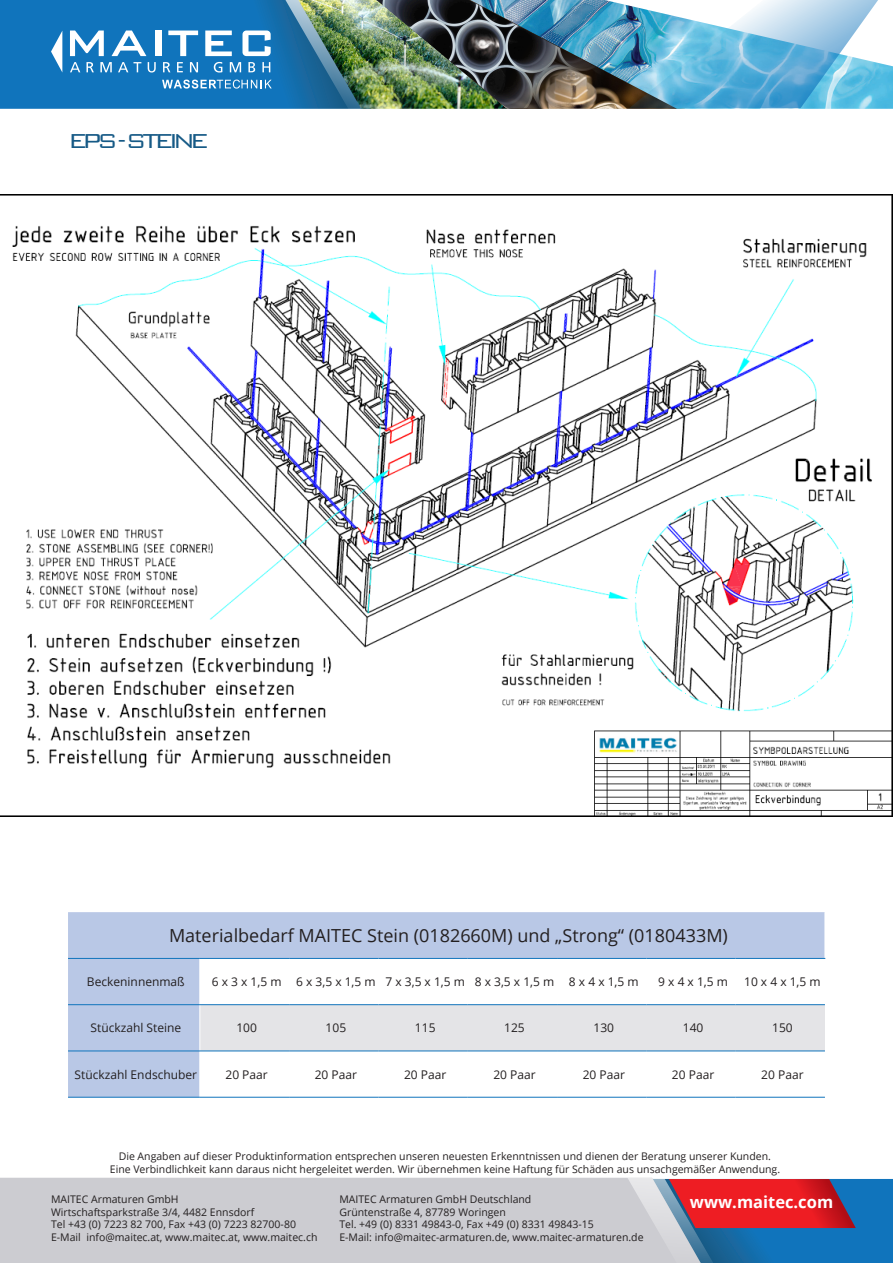
<style>
.page{position:relative;width:893px;height:1263px;background:#fff}
.page>*{position:absolute;margin:0;border:0;box-sizing:border-box;transform-origin:0 0}
.Maitec_Header_Big{font:300 27px "Bank Gothic BT";letter-spacing:-.18em;color:#165a86}
.Maitec_Table_Font{font:18px "Open Sans";color:#231f20}
.t1{font:700 16.5px "Open Sans";color:#fff}
.Maitec_Table_Font-2{font:12px "Open Sans";color:#231f20}
.t2{font:10.5px "Open Sans";color:#231f20}
</style>
<div class="page">
<img style="left:0;top:194px;width:893px;height:622px">
<div style="left:68px;top:912px;width:757px;height:185px;background:#b9c8e6"></div>
<svg style="left:200px;top:959px;width:625px;height:138px"></svg>
<div style="left:200px;top:1005px;width:625px;height:45px;background:#e4e4e7"></div>
<hr style="left:199px;top:959px;width:1px;height:45px;background:#fff">
<hr style="left:199px;top:1005px;width:1px;height:45px;background:#fff">
<hr style="left:199px;top:1051px;width:1px;height:46px;background:#fff">
<hr style="left:68px;top:958px;width:132px;height:1px;background:#1074bc">
<hr style="left:200px;top:958px;width:89px;height:1px;background:#1074bc">
<hr style="left:289px;top:958px;width:89px;height:1px;background:#1074bc">
<hr style="left:378px;top:958px;width:90px;height:1px;background:#1074bc">
<hr style="left:468px;top:958px;width:89px;height:1px;background:#1074bc">
<hr style="left:557px;top:958px;width:89px;height:1px;background:#1074bc">
<hr style="left:646px;top:958px;width:90px;height:1px;background:#1074bc">
<hr style="left:736px;top:958px;width:89px;height:1px;background:#1074bc">
<hr style="left:68px;top:1004px;width:132px;height:1px;background:#1074bc">
<hr style="left:200px;top:1004px;width:89px;height:1px;background:#1074bc">
<hr style="left:289px;top:1004px;width:89px;height:1px;background:#1074bc">
<hr style="left:378px;top:1004px;width:90px;height:1px;background:#1074bc">
<hr style="left:468px;top:1004px;width:89px;height:1px;background:#1074bc">
<hr style="left:557px;top:1004px;width:89px;height:1px;background:#1074bc">
<hr style="left:646px;top:1004px;width:90px;height:1px;background:#1074bc">
<hr style="left:736px;top:1004px;width:89px;height:1px;background:#1074bc">
<hr style="left:68px;top:1050px;width:132px;height:1px;background:#1074bc">
<hr style="left:200px;top:1050px;width:89px;height:1px;background:#1074bc">
<hr style="left:289px;top:1050px;width:89px;height:1px;background:#1074bc">
<hr style="left:378px;top:1050px;width:90px;height:1px;background:#1074bc">
<hr style="left:468px;top:1050px;width:89px;height:1px;background:#1074bc">
<hr style="left:557px;top:1050px;width:89px;height:1px;background:#1074bc">
<hr style="left:646px;top:1050px;width:90px;height:1px;background:#1074bc">
<hr style="left:736px;top:1050px;width:89px;height:1px;background:#1074bc">
<hr style="left:68px;top:1097px;width:132px;height:1px;background:#1074bc">
<hr style="left:200px;top:1097px;width:89px;height:1px;background:#1074bc">
<hr style="left:289px;top:1097px;width:89px;height:1px;background:#1074bc">
<hr style="left:378px;top:1097px;width:90px;height:1px;background:#1074bc">
<hr style="left:468px;top:1097px;width:89px;height:1px;background:#1074bc">
<hr style="left:557px;top:1097px;width:89px;height:1px;background:#1074bc">
<hr style="left:646px;top:1097px;width:90px;height:1px;background:#1074bc">
<hr style="left:736px;top:1097px;width:89px;height:1px;background:#1074bc">
<img style="left:0;top:0;width:887px;height:109px">
<img style="left:361px;top:0;width:254px;height:109px">
<div style="left:0;top:1178px;width:605px;height:85px;background:#ccccd1"></div>
<svg style="left:605px;top:1178px;width:288px;height:85px;background:#8c708e"></svg>
<p class="Maitec_Header_Big" style="left:68px;top:126px;width:142px">EPS -STEINE</p>
<p class="Maitec_Table_Font" style="left:169px;top:923px;width:560px">Materialbedarf MAITEC Stein (0182660M) und „Strong“ (0180433M)</p>
<p class="Maitec_Table_Font-2" style="left:87px;top:973px;width:99px">Beckeninnenmaß</p>
<p class="Maitec_Table_Font-2" style="left:212px;top:973px;width:71px">6 x 3 x 1,5 m</p>
<p class="Maitec_Table_Font-2" style="left:296px;top:973px;width:81px">6 x 3,5 x 1,5 m</p>
<p class="Maitec_Table_Font-2" style="left:385px;top:973px;width:81px">7 x 3,5 x 1,5 m</p>
<p class="Maitec_Table_Font-2" style="left:475px;top:973px;width:81px">8 x 3,5 x 1,5 m</p>
<p class="Maitec_Table_Font-2" style="left:569px;top:973px;width:71px">8 x 4 x 1,5 m</p>
<p class="Maitec_Table_Font-2" style="left:658px;top:973px;width:71px">9 x 4 x 1,5 m</p>
<p class="Maitec_Table_Font-2" style="left:744px;top:973px;width:78px">10 x 4 x 1,5 m</p>
<p class="Maitec_Table_Font-2" style="left:91px;top:1020px;width:92px">Stückzahl Steine</p>
<p class="Maitec_Table_Font-2" style="left:236px;top:1020px;width:22px">100</p>
<p class="Maitec_Table_Font-2" style="left:326px;top:1020px;width:22px">105</p>
<p class="Maitec_Table_Font-2" style="left:415px;top:1020px;width:22px">115</p>
<p class="Maitec_Table_Font-2" style="left:504px;top:1020px;width:22px">125</p>
<p class="Maitec_Table_Font-2" style="left:593px;top:1020px;width:22px">130</p>
<p class="Maitec_Table_Font-2" style="left:683px;top:1020px;width:22px">140</p>
<p class="Maitec_Table_Font-2" style="left:772px;top:1020px;width:22px">150</p>
<p class="Maitec_Table_Font-2" style="left:75px;top:1066px;width:124px">Stückzahl Endschuber</p>
<p class="Maitec_Table_Font-2" style="left:225px;top:1066px;width:44px">20 Paar</p>
<p class="Maitec_Table_Font-2" style="left:315px;top:1066px;width:44px">20 Paar</p>
<p class="Maitec_Table_Font-2" style="left:404px;top:1066px;width:44px">20 Paar</p>
<p class="Maitec_Table_Font-2" style="left:493px;top:1066px;width:44px">20 Paar</p>
<p class="Maitec_Table_Font-2" style="left:583px;top:1066px;width:44px">20 Paar</p>
<p class="Maitec_Table_Font-2" style="left:672px;top:1066px;width:44px">20 Paar</p>
<p class="Maitec_Table_Font-2" style="left:761px;top:1066px;width:44px">20 Paar</p>
<p class="t2" style="left:119px;top:1148px;width:654px">Die Angaben auf dieser Produktinformation entsprechen unseren neuesten Erkenntnissen und dienen der Beratung unserer Kunden.</p>
<p class="t2" style="left:51px;top:1192px;width:129px">MAITEC Armaturen GmbH</p>
<p class="t2" style="left:51px;top:1204px;width:205px">Wirtschaftsparkstraße 3/4, 4482 Ennsdorf</p>
<p class="t2" style="left:51px;top:1217px;width:246px">Tel +43 (0) 7223 82 700, Fax +43 (0) 7223 82700-80</p>
<p class="t2" style="left:51px;top:1230px;width:268px">E-Mail info@maitec.at, www.maitec.at, www.maitec.ch</p>
<p class="t2" style="left:110px;top:1162px;width:672px">Eine Verbindlichkeit kann daraus nicht hergeleitet werden. Wir übernehmen keine Haftung für Schäden aus unsachgemäßer Anwendung.</p>
<p class="t2" style="left:339px;top:1192px;width:193px">MAITEC Armaturen GmbH Deutschland</p>
<p class="t2" style="left:339px;top:1204px;width:168px">Grüntenstraße 4, 87789 Woringen</p>
<p class="t2" style="left:339px;top:1217px;width:256px">Tel. +49 (0) 8331 49843-0, Fax +49 (0) 8331 49843-15</p>
<p class="t2" style="left:339px;top:1230px;width:306px">E-Mail: info@maitec-armaturen.de, www.maitec-armaturen.de</p>
<p class="t1" style="left:690px;top:1191px;width:145px">www.maitec.com</p>
</div>
